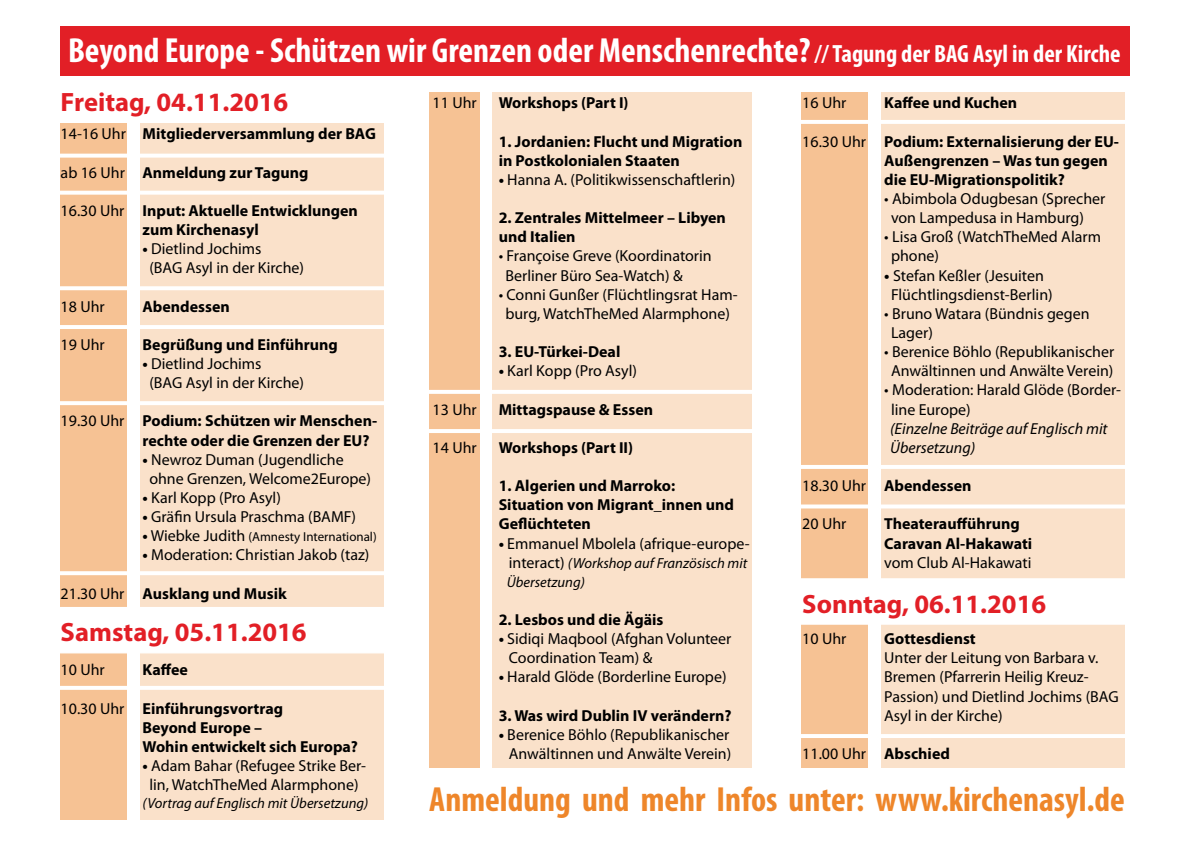
<style>
.page{position:relative;width:1191px;height:842px;background:#fff}
.page>*{position:absolute;margin:0;border:0;box-sizing:border-box;transform-origin:0 0}
.t1{font:700 condensed 35px "Myriad Pro";color:#fff}
.t2{font:700 condensed 35px "Myriad Pro";color:#ee862a}
.t3{font:700 26.6px "Myriad Pro";color:#e21f26}
.t4{font:700 condensed 25px "Myriad Pro";color:#fff}
.t5{font:15.9px/19.1px "Myriad Pro";color:#000}
.t6{font:700 15.9px/19.1px "Myriad Pro";color:#000}
.t7{font:italic 15.9px/19.1px "Myriad Pro";color:#000}
.t8{font:italic 14.6px/19.1px "Myriad Pro";color:#000}
.t9{font:13px "Myriad Pro";color:#000}
.s1{font-weight:700}
.s2{font-style:normal;font-size:15.9px}
</style>
<div class="page">
<div style="left:60px;top:26px;width:1069px;height:50px;background:#e21f26"></div>
<div style="left:60px;top:123px;width:67px;height:696px;background:#f6c294"></div>
<div style="left:140px;top:123px;width:244px;height:696px;background:#fae1ca"></div>
<svg style="left:60px;top:191px;width:324px;height:4px"></svg>
<svg style="left:60px;top:154px;width:324px;height:4px"></svg>
<svg style="left:60px;top:286px;width:324px;height:4px"></svg>
<hr style="left:51px;top:325px;width:339px;height:4px;background:#fff">
<hr style="left:49px;top:401px;width:339px;height:4px;background:#fff">
<hr style="left:49px;top:571px;width:339px;height:4px;background:#fff">
<hr style="left:49px;top:686px;width:339px;height:4px;background:#fff">
<div style="left:48px;top:607px;width:341px;height:46px;background:#fff"></div>
<div style="left:492px;top:92px;width:260px;height:675px;background:#fae1ca"></div>
<div style="left:881px;top:92px;width:244px;height:675px;background:#fae1ca"></div>
<div style="left:429px;top:92px;width:51px;height:675px;background:#f6c294"></div>
<div style="left:801px;top:92px;width:67px;height:675px;background:#f6c294"></div>
<hr style="left:422px;top:390px;width:339px;height:4px;background:#fff">
<hr style="left:422px;top:429px;width:339px;height:4px;background:#fff">
<hr style="left:790px;top:120px;width:339px;height:4px;background:#fff">
<div style="left:792px;top:578px;width:340px;height:47px;background:#fff;border:1px solid #fff"></div>
<hr style="left:790px;top:465px;width:339px;height:4px;background:#fff">
<svg style="left:801px;top:504px;width:324px;height:4px"></svg>
<hr style="left:793px;top:734px;width:339px;height:4px;background:#fff">
<h1 class="t1" style="left:68px;top:29px;width:744px">Beyond Europe - Schützen wir Grenzen oder Menschenrechte?</h1>
<h3 class="t4" style="left:815px;top:38px;width:307px">//Tagung der BAG Asyl in der Kirche</h3>
<h2 class="t3" style="left:61px;top:84px;width:229px">Freitag, 04.11.2016</h2>
<p class="t5" style="left:61px;top:124px;width:67px">14-16 Uhr</p>
<p class="t5" style="left:61px;top:163px;width:66px">ab 16 Uhr</p>
<p class="t5" style="left:61px;top:201px;width:65px">16.30 Uhr</p>
<p class="t5" style="left:61px;top:296px;width:46px">18 Uhr</p>
<p class="t5" style="left:61px;top:335px;width:46px">19 Uhr</p>
<p class="t5" style="left:61px;top:411px;width:65px">19.30 Uhr</p>
<p class="t5" style="left:61px;top:583px;width:65px">21.30 Uhr</p>
<p class="t6" style="left:143px;top:124px;width:235px">Mitgliederversammlung der BAG</p>
<p class="t6" style="left:143px;top:162px;width:167px">Anmeldung zur Tagung</p>
<p class="t6" style="left:143px;top:201px;width:217px">Input: Aktuelle Entwicklungen zum Kirchenasyl</p>
<p class="t5" style="left:149px;top:239px;width:156px;text-indent:-7px"><span class="s1">•</span> Dietlind Jochims<br>(BAG Asyl in der Kirche(</p>
<p class="t6" style="left:143px;top:296px;width:89px">Abendessen</p>
<p class="t6" style="left:143px;top:334px;width:197px">Begrüßung und Einführung</p>
<p class="t5" style="left:149px;top:354px;width:156px;text-indent:-7px"><span class="s1">•</span> Dietlind Jochims<br>(BAG Asyl in der Kirche(</p>
<p class="t6" style="left:143px;top:411px;width:236px">Podium: Schützen wir Menschen-</p>
<p class="t5" style="left:149px;top:450px;width:223px;text-indent:-7px"><span class="s1">•</span> Newroz Duman (Jugendliche ohne Grenzen, Welcome2Europe(</p>
<p class="t5" style="left:143px;top:488px;width:140px"><span class="s1">•</span> Karl Kopp (Pro Asyl(</p>
<p class="t5" style="left:143px;top:507px;width:215px"><span class="s1">•</span> Gräfin Ursula Praschma (BAMF(</p>
<p class="t9" style="left:249px;top:529px;width:130px">(Amnesty International(</p>
<p class="t6" style="left:143px;top:430px;width:228px">rechte oder die Grenzen der EU?</p>
<p class="t5" style="left:143px;top:526px;width:104px"><span class="s1">•</span> Wiebke Judith</p>
<p class="t5" style="left:143px;top:545px;width:228px"><span class="s1">•</span> Moderation: Christian Jakob (taz(</p>
<p class="t6" style="left:143px;top:583px;width:146px">Ausklang und Musik</p>
<h2 class="t3" style="left:61px;top:615px;width:247px">Samstag, 05.11.2016</h2>
<p class="t5" style="left:61px;top:660px;width:46px">10 Uhr</p>
<p class="t5" style="left:61px;top:698px;width:65px">10.30 Uhr</p>
<p class="t6" style="left:143px;top:660px;width:47px">Kaffee</p>
<p class="t6" style="left:143px;top:698px;width:217px">Einführungsvortrag<br>Beyond Europe –<br>Wohin entwickelt sich Europa?</p>
<p class="t5" style="left:143px;top:756px;width:225px;text-align:center"><span class="s1">•</span> Adam Bahar (Refugee Strike Ber&shy;lin, WatchTheMed Alarmphone(</p>
<p class="t8" style="left:143px;top:793px;width:227px">(Vortrag auf Englisch mit Übersetzung(</p>
<p class="t5" style="left:432px;top:93px;width:46px">11 Uhr</p>
<p class="t5" style="left:432px;top:399px;width:46px">13 Uhr</p>
<p class="t5" style="left:432px;top:438px;width:46px">14 Uhr</p>
<p class="t6" style="left:499px;top:93px;width:131px">Workshops (Part (I</p>
<p class="t6" style="left:499px;top:131px;width:245px">1. Jordanien: Flucht und Migration in Postkolonialen Staaten</p>
<p class="t5" style="left:499px;top:170px;width:238px"><span class="s1">•</span> Hanna A (. Politikwissenschaftlerin(</p>
<p class="t6" style="left:499px;top:208px;width:229px">2. Zentrales Mittelmeer – Libyen und Italien</p>
<p class="t5" style="left:505px;top:246px;width:208px;text-indent:-7px">• Françoise Greve (Koordinatorin<br>Berliner Büro Sea-Watch &amp;(</p>
<p class="t5" style="left:499px;top:285px;width:240px;text-align:center">• Conni Gunßer (Flüchtlingsrat Ham&shy;burg, WatchTheMed Alarmphone(</p>
<p class="t6" style="left:499px;top:342px;width:123px">3. EU-Türkei-Deal</p>
<p class="t5" style="left:499px;top:361px;width:140px"><span class="s1">•</span> Karl Kopp (Pro Asyl(</p>
<p class="t6" style="left:499px;top:399px;width:156px">Mittagspause &amp; Essen</p>
<p class="t6" style="left:499px;top:437px;width:136px">Workshops (Part (I I</p>
<p class="t6" style="left:499px;top:476px;width:237px">1. Algerien und Marroko:<br>Situation von Migrant_innen und<br>Geflüchteten</p>
<p class="t5" style="left:499px;top:533px;width:252px"><span class="s1">•</span> Emmanuel Mbolela (afrique-europe-</p>
<p class="t8" style="left:507px;top:553px;width:242px"><span class="s2">interact)</span> (Workshop auf Französisch mit<br>Übersetzung(</p>
<p class="t6" style="left:499px;top:610px;width:166px">2. Lesbos und die Ägäis</p>
<p class="t5" style="left:509px;top:629px;width:224px;text-indent:-10px"><span class="s1">•</span> Sidiqi Maqbool (Afghan Volunteer<br>Coordination Team &amp;(</p>
<p class="t5" style="left:499px;top:667px;width:229px"><span class="s1">•</span> Harald Glöde (Borderline Europe(</p>
<p class="t6" style="left:499px;top:705px;width:234px">3. Was wird Dublin IV verändern?</p>
<p class="t5" style="left:499px;top:725px;width:234px;text-align:right"><span class="s1">•</span> Berenice Böhlo (Republikanischer<br>Anwältinnen und Anwälte Verein(</p>
<p class="t5" style="left:802px;top:93px;width:46px">16 Uhr</p>
<p class="t5" style="left:802px;top:131px;width:65px">16.30 Uhr</p>
<p class="t5" style="left:802px;top:476px;width:65px">18.30 Uhr</p>
<p class="t5" style="left:802px;top:514px;width:46px">20 Uhr</p>
<p class="t6" style="left:884px;top:93px;width:134px">Kaffee und Kuchen</p>
<p class="t6" style="left:884px;top:131px;width:236px">Podium: Externalisierung der EU-</p>
<p class="t6" style="left:884px;top:169px;width:182px">die EU-Migrationspolitik?</p>
<p class="t5" style="left:891px;top:189px;width:216px;text-indent:-7px">• Abimbola Odugbesan (Sprecher von Lampedusa in Hamburg(</p>
<p class="t5" style="left:891px;top:227px;width:211px;text-indent:-7px">• Lisa Groß (WatchTheMed Alarm phone(</p>
<p class="t5" style="left:884px;top:265px;width:170px;text-align:center"><span class="s1">•</span> Stefan Keßler (Jesuiten<br>Flüchtlingsdienst-Berlin(</p>
<p class="t5" style="left:891px;top:304px;width:200px;text-indent:-7px">• Bruno Watara (Bündnis gegen<br>Lager(</p>
<p class="t5" style="left:884px;top:342px;width:231px;text-align:center">• Berenice Böhlo (Republikanischer<br>Anwältinnen und Anwälte Verein(</p>
<p class="t5" style="left:891px;top:380px;width:232px;text-indent:-7px">• Moderation: Harald Glöde (Border&shy;line Europe(</p>
<p class="t7" style="left:890px;top:418px;width:219px">(Einzelne Beiträge auf Englisch mit<br>Übersetzung(</p>
<p class="t6" style="left:884px;top:476px;width:89px">Abendessen</p>
<p class="t6" style="left:884px;top:514px;width:149px">Theateraufführung<br>Caravan Al-Hakawati</p>
<p class="t5" style="left:884px;top:552px;width:149px">vom Club Al-Hakawati</p>
<p class="t6" style="left:884px;top:150px;width:225px">Außengrenzen – Was tun gegen</p>
<h2 class="t3" style="left:802px;top:586px;width:245px">Sonntag, 06.11.2016</h2>
<p class="t5" style="left:802px;top:629px;width:46px">10 Uhr</p>
<p class="t5" style="left:802px;top:744px;width:65px">11.00 Uhr</p>
<p class="t6" style="left:884px;top:629px;width:93px">Gottesdienst</p>
<p class="t5" style="left:884px;top:648px;width:216px">Unter der Leitung von Barbara .v</p>
<p class="t5" style="left:884px;top:686px;width:236px">Passion) und Dietlind Jochims (BAG</p>
<p class="t5" style="left:884px;top:667px;width:206px">Bremen (Pfarrerin Heilig Kreuz-</p>
<p class="t5" style="left:884px;top:706px;width:120px">Asyl in der Kirche(</p>
<p class="t6" style="left:884px;top:743px;width:67px">Abschied</p>
<h1 class="t2" style="left:429px;top:777px;width:697px">Anmeldung und mehr Infos unter: www.kirchenasyl.de</h1>
</div>
